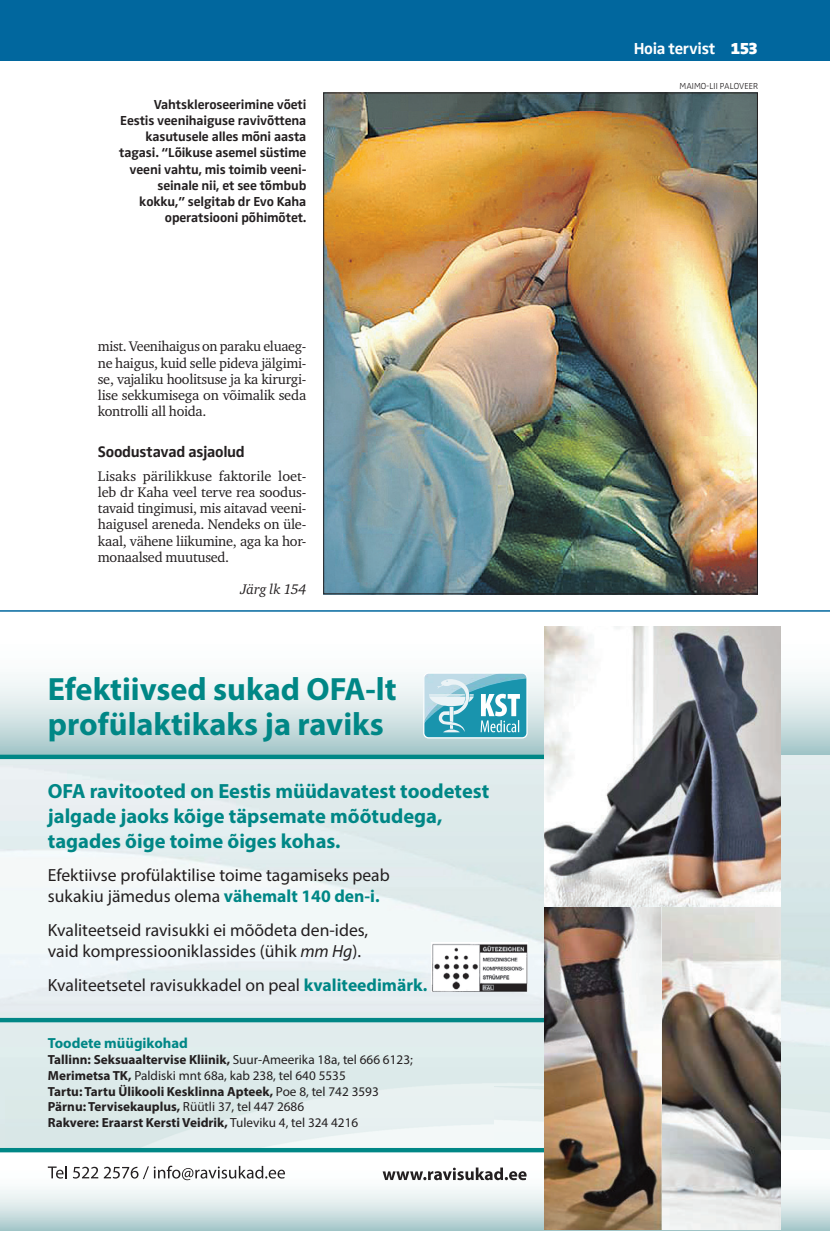
<style>
.page{position:relative;width:830px;height:1234px;background:#fff}
.page>*{position:absolute;margin:0;border:0;box-sizing:border-box;transform-origin:0 0}
.t1{font:700 32.25px/35.2px "Myriad Pro";color:#008786}
.t2{font:700 20.55px/24.6px "Myriad Pro";color:#008786}
.t3{font:17.55px/21.1px "Myriad Pro";color:#231f20}
.t4{font:700 16.5px "Zwo Pro";letter-spacing:-.02em;color:#fff}
.t5{font:900 16.5px "Zwo Pro";color:#fff}
.a_-_VAHEPEALKIRI{font:700 15.75px "Zwo Pro";letter-spacing:-.02em;color:#231f20}
.t6{font:700 14.7px "Myriad Pro";color:#008786}
.a_-_TEKST_-_taandeta{font:14.25px/16.2px "Charter ITC";letter-spacing:-.02em;color:#231f20;text-align:justify}
.a_-_ALLIKAS{font:italic 14.25px "Charter ITC";letter-spacing:-.01em;color:#231f20}
.FOTO_allkiri{font:700 13.5px/16.2px "Zwo Pro";letter-spacing:-.01em;color:#231f20;text-align:right}
.t7{font:700 13.2px/15.9px "Myriad Pro";color:#231f20}
.FOTO_autor{font:300 9px "Zwo Pro";color:#231f20}
.s1{font-weight:700;color:#008786}
.s2{font-style:italic}
.s3{font-weight:400}
</style>
<div class="page">
<div style="left:0;top:0;width:829px;height:60px;background:#01679e"></div>
<img style="left:0;top:765px;width:829px;height:84px">
<div style="left:0;top:1045px;width:829px;height:102px;background:#ddebeb"></div>
<img style="left:5px;top:1082px;width:824px;height:65px">
<img style="left:28px;top:1123px;width:466px;height:24px">
<img style="left:0;top:849px;width:829px;height:196px">
<img style="left:494px;top:1086px;width:335px;height:32px">
<img style="left:494px;top:1118px;width:335px;height:31px">
<img style="left:0;top:1149px;width:829px;height:80px">
<svg style="left:382px;top:1167px;width:144px;height:12px"></svg>
<svg style="left:48px;top:1165px;width:19px;height:13px"></svg>
<svg style="left:73px;top:1166px;width:25px;height:12px"></svg>
<svg style="left:104px;top:1165px;width:181px;height:14px"></svg>
<div style="left:0;top:1147px;width:573px;height:5px;background:#008786"></div>
<div style="left:0;top:1017px;width:551px;height:5px;background:#008786"></div>
<div style="left:0;top:754px;width:563px;height:5px;background:#008786"></div>
<img style="left:544px;top:626px;width:236px;height:603px">
<div style="left:423px;top:673px;width:103px;height:64px;background:#1994ad;border-radius:5px"></div>
<svg style="left:480px;top:724px;width:39px;height:8px"></svg>
<img style="left:481px;top:674px;width:44px;height:50px">
<img style="left:423px;top:673px;width:76px;height:49px">
<div style="left:423px;top:672px;width:104px;height:66px;border:1px solid #fff;border-radius:5px"></div>
<svg style="left:428px;top:679px;width:46px;height:53px"></svg>
<img style="left:431px;top:941px;width:96px;height:50px">
<hr style="left:0;top:610px;width:829px;height:1px;background:#01679e">
<img style="left:325px;top:95px;width:430px;height:497px">
<p class="FOTO_allkiri" style="left:119px;top:96px;width:189px">Vahtskleroseerimine võeti<br>Eestis veenihaiguse ravivõttena kasutusele alles mõni aasta tagasi. “Lõikuse asemel süstime veeni vahtu, mis toimib veeni&shy;seinale nii, et see tõmbub kokku,” selgitab dr Evo Kaha operatsiooni põhimõtet.</p>
<p class="a_-_TEKST_-_taandeta" style="left:98px;top:338px;width:210px">mist. Veenihaigus on paraku eluaeg&shy;ne haigus, kuid selle pideva jälgimi&shy;se, vajaliku hoolitsuse ja ka kirurgi&shy;lise sekkumisega on võimalik seda kontrolli all hoida.</p>
<p class="a_-_VAHEPEALKIRI" style="left:98px;top:443px;width:148px">Soodustavad asjaolud</p>
<p class="a_-_TEKST_-_taandeta" style="left:98px;top:467px;width:210px">Lisaks pärilikkuse faktorile loet&shy;leb dr Kaha veel terve rea soodus&shy;tavaid tingimusi, mis aitavad veeni&shy;haigusel areneda. Nendeks on üle&shy;kaal, vähene liikumine, aga ka hor&shy;monaalsed muutused.</p>
<p class="a_-_ALLIKAS" style="left:240px;top:580px;width:67px">Järg lk 154</p>
<p class="t1" style="left:48px;top:669px;width:350px">Efektiivsed sukad OFA-lt profülaktikaks ja raviks</p>
<p class="t2" style="left:48px;top:778px;width:443px">OFA ravitooted on Eestis müüdavatest toodetest jalgade jaoks kõige täpsemate mõõtudega, tagades õige toime õiges kohas.</p>
<p class="t3" style="left:48px;top:864px;width:343px">Efektiivse profülaktilise toime tagamiseks peab sukakiu jämedus olema <span class="s1">vähemalt 140 den-i.</span></p>
<p class="t3" style="left:48px;top:919px;width:322px">Kvaliteetseid ravisukki ei mõõdeta den-ides, vaid kompressiooniklassides (ühik <span class="s2">mm Hg</span>).</p>
<p class="t3" style="left:48px;top:973px;width:381px">Kvaliteetsetel ravisukkadel on peal <span class="s1">kvaliteedimärk.</span></p>
<p class="t6" style="left:48px;top:1033px;width:142px">Toodete müügikohad</p>
<p class="t7" style="left:48px;top:1050px;width:366px">Tallinn: Seksuaaltervise Kliinik, <span class="s3">Suur-Ameerika 18a, tel 666 6123; </span>Merimetsa TK, <span class="s3">Paldiski mnt 68a, kab 238, tel 640 5535<br></span>Tartu: Tartu Ülikooli Kesklinna Apteek, <span class="s3">Poe 8, tel 742 3593<br></span>Pärnu: Tervisekauplus, <span class="s3">Rüütli 37, tel 447 2686<br></span>Rakvere: Eraarst Kersti Veidrik, <span class="s3">Tuleviku 4, tel 324 4216</span></p>
<p class="t4" style="left:633px;top:39px;width:83px">Hoia tervist</p>
<p class="t5" style="left:730px;top:39px;width:29px">153</p>
<p class="FOTO_autor" style="left:679px;top:81px;width:80px">MAIMO-LII PALOVEER</p>
</div>
